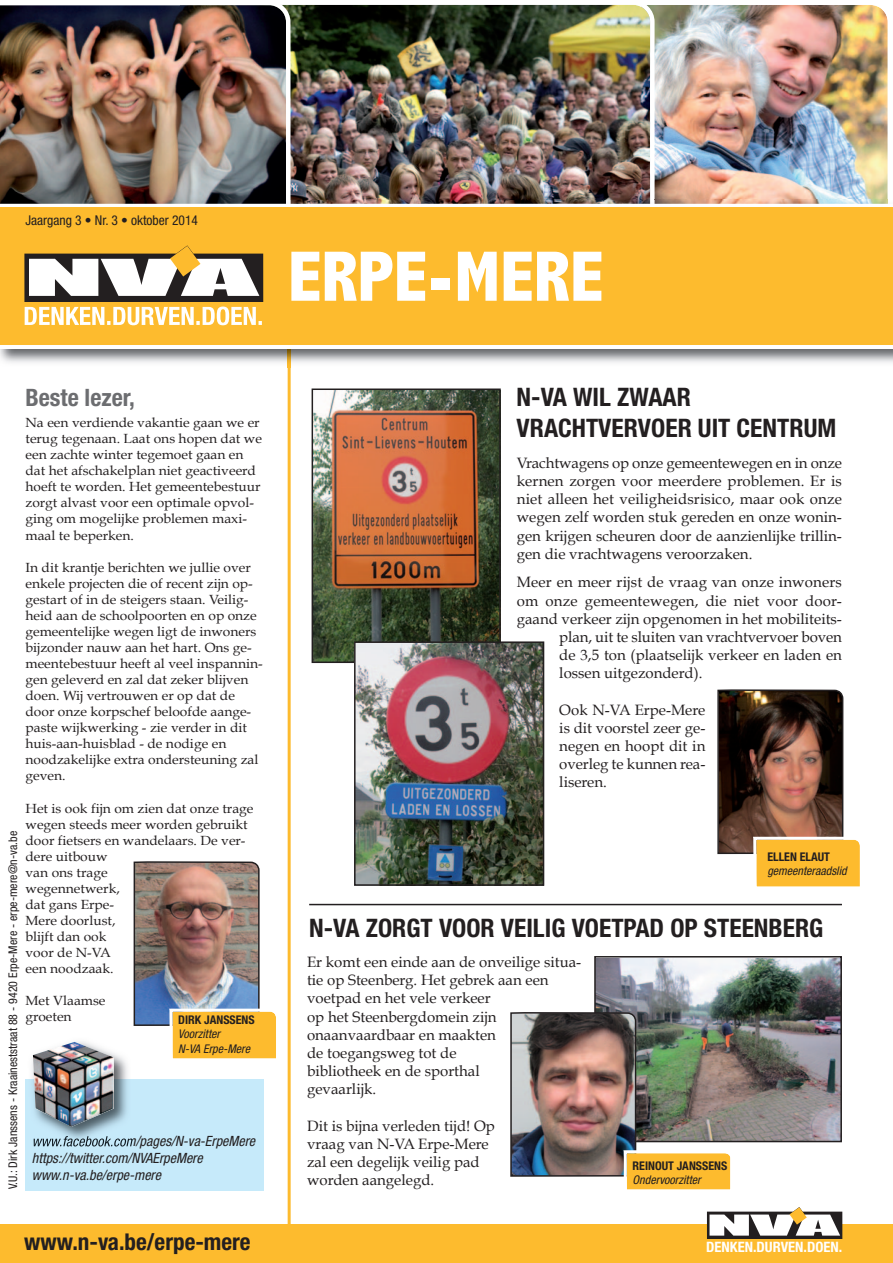
<style>
.page{position:relative;width:893px;height:1263px;background:#fff}
.page>*{position:absolute;margin:0;border:0;box-sizing:border-box;transform-origin:0 0}
.t1{font:800 condensed 72px "Abadi";color:#fff}
.t2{font:700 condensed 25.5px/30.6px "Helvetica Neue LT Std";color:#231f20}
.t3{font:700 condensed 24px "Helvetica Neue LT Std";color:#6c6d70}
.t4{font:700 condensed 23.1px "Helvetica Neue LT Std";color:#231f20}
.t5{font:15px/18.1px "Book Antiqua";color:#231f20;text-align:justify}
.t6{font:700 condensed 14.25px "Helvetica Neue LT Std";color:#fff}
.t7{font:italic condensed 14.1px/17px "Helvetica Neue LT Std";color:#231f20}
.t8{font:condensed 13.5px "Helvetica Neue LT Std";color:#231f20}
.t9{font:13.2px/16px "Book Antiqua";color:#231f20;scale:1.04 1}
.t10{font:condensed 12px "Helvetica Neue LT Std";color:#231f20}
.t11{font:italic condensed 12px/14.4px "Helvetica Neue LT Std";color:#231f20}
.t12{font:700 condensed 12px "Helvetica Neue LT Std";color:#231f20}
</style>
<div class="page">
<div style="left:26px;top:1079px;width:238px;height:111px;background:#c6eafa"></div>
<img style="left:655px;top:5px;width:233px;height:195px">
<img style="left:290px;top:4px;width:365px;height:196px">
<img style="left:0;top:4px;width:290px;height:196px">
<hr style="left:288px;top:342px;width:3px;height:901px;background:#fdbb2e">
<img style="left:0;top:200px;width:893px;height:168px">
<img style="left:653px;top:200px;width:239px;height:4px">
<img style="left:0;top:200px;width:290px;height:4px">
<img style="left:288px;top:349px;width:3px;height:19px">
<svg style="left:0;top:344px;width:893px;height:5px"></svg>
<div style="left:0;top:207px;width:893px;height:137px;background:#fdbb2e"></div>
<div style="left:0;top:1225px;width:893px;height:38px;background:#fdbb2e"></div>
<svg style="left:707px;top:1207px;width:135px;height:32px"></svg>
<svg style="left:24px;top:245px;width:239px;height:80px"></svg>
<hr style="left:0;top:204px;width:893px;height:3px;background:#fff">
<img style="left:133px;top:861px;width:143px;height:198px">
<img style="left:32px;top:1041px;width:96px;height:105px">
<img style="left:34px;top:1136px;width:99px;height:10px">
<img style="left:33px;top:1042px;width:81px;height:85px">
<img style="left:315px;top:391px;width:183px;height:269px">
<div style="left:312px;top:388px;width:189px;height:275px;border:2px solid #231f20"></div>
<img style="left:357px;top:644px;width:184px;height:239px">
<div style="left:354px;top:641px;width:190px;height:245px;border:2px solid #231f20"></div>
<svg style="left:717px;top:689px;width:143px;height:198px"></svg>
<hr style="left:309px;top:904px;width:533px;height:1px;background:#231f20">
<img style="left:597px;top:959px;width:242px;height:180px">
<div style="left:594px;top:956px;width:248px;height:186px;border:2px solid #231f20"></div>
<img style="left:510px;top:1012px;width:223px;height:178px">
<p class="t8" style="left:26px;top:216px;width:174px">Jaargang 3 • Nr. 3 • oktober 2014</p>
<h1 class="t1" style="left:288px;top:238px;width:317px">ERPE-MERE</h1>
<h3 class="t3" style="left:26px;top:389px;width:111px">Beste lezer,</h3>
<p class="t9" style="left:26px;top:415px;width:229px">Na een verdiende vakantie gaan we er terug tegenaan. Laat ons hopen dat we een zachte winter tegemoet gaan en dat het afschakelplan niet geactiveerd hoeft te worden. Het gemeentebestuur zorgt alvast voor een optimale opvol&shy;ging om mogelijke problemen maxi&shy;maal te beperken.</p>
<p class="t9" style="left:26px;top:559px;width:230px">In dit krantje berichten we jullie over enkele projecten die of recent zijn op&shy;gestart of in de steigers staan. Veilig&shy;heid aan de schoolpoorten en op onze gemeentelijke wegen ligt de inwoners bijzonder nauw aan het hart. Ons ge&shy;meentebestuur heeft al veel inspannin&shy;gen geleverd en zal dat zeker blijven doen. Wij vertrouwen er op dat de door onze korpschef beloofde aange&shy;paste wijkwerking - zie verder in dit huis-aan-huisblad - de nodige en noodzakelijke extra ondersteuning zal geven.</p>
<p class="t9" style="left:26px;top:800px;width:221px">Het is ook fijn om zien dat onze trage wegen steeds meer worden gebruikt door fietsers en wandelaars. De ver&shy;dere uitbouw<br>van ons trage<br>wegennetwerk,<br>dat gans Erpe-<br>Mere doorlust,<br>blijft dan ook<br>voor de N-VA<br>een noodzaak.</p>
<p class="t9" style="left:26px;top:993px;width:78px">Met Vlaamse groeten</p>
<p class="t10" style="left:8px;top:1189px;width:360px;rotate:-90deg">V.U.: Dirk Janssens - Kraaineststraat 88 - 9420 Erpe-Mere - erpe-mere@n-va.be</p>
<p class="t12" style="left:178px;top:1015px;width:78px">DIRK JANSSENS</p>
<p class="t11" style="left:178px;top:1028px;width:76px">Voorzitter<br>N-VA Erpe-Mere</p>
<p class="t7" style="left:32px;top:1134px;width:228px">www.facebook.com/pages/N-va-ErpeMere https://twitter.com/NVAErpeMere www.n-va.be/erpe-mere</p>
<h2 class="t2" style="left:517px;top:384px;width:321px">N-VA WIL ZWAAR<br>VRACHTVERVOER UIT CENTRUM</h2>
<p class="t5" style="left:517px;top:454px;width:327px">Vrachtwagens op onze gemeentewegen en in onze kernen zorgen voor meerdere problemen. Er is niet alleen het veiligheidsrisico, maar ook onze wegen zelf worden stuk gereden en onze wonin&shy;gen krijgen scheuren door de aanzienlijke trillin&shy;gen die vrachtwagens veroorzaken.</p>
<p class="t5" style="left:517px;top:573px;width:327px">Meer en meer rijst de vraag van onze inwoners</p>
<p class="t5" style="left:517px;top:592px;width:327px">om onze gemeentewegen, die niet voor door-</p>
<p class="t5" style="left:517px;top:610px;width:327px">gaand verkeer zijn opgenomen in het mobiliteits-</p>
<p class="t5" style="left:559px;top:628px;width:284px">plan, uit te sluiten van vrachtvervoer boven</p>
<p class="t5" style="left:559px;top:646px;width:284px">de 3,5 ton (plaatselijk verkeer en laden en</p>
<p class="t5" style="left:559px;top:664px;width:145px">lossen uitgezonderd).</p>
<p class="t5" style="left:559px;top:701px;width:148px">Ook N-VA Erpe-Mere is dit voorstel zeer ge&shy;negen en hoopt dit in overleg te kunnen rea&shy;liseren.</p>
<p class="t12" style="left:767px;top:852px;width:64px">ELLEN ELAUT</p>
<p class="t11" style="left:767px;top:864px;width:83px">gemeenteraadslid</p>
<h2 class="t2" style="left:309px;top:915px;width:516px">N-VA ZORGT VOOR VEILIG VOETPAD OP STEENBERG</h2>
<p class="t5" style="left:307px;top:953px;width:276px;text-align:left">Er komt een einde aan de onveilige situa&shy;tie op Steenberg. Het gebrek aan een voetpad en het vele verkeer<br>op het Steenbergdomein zijn onaanvaardbaar en maakten<br>de toegangsweg tot de<br>bibliotheek en de sporthal<br>gevaarlijk.</p>
<p class="t5" style="left:307px;top:1117px;width:189px;text-align:left">Dit is bijna verleden tijd! Op vraag van N-VA Erpe-Mere zal een degelijk veilig pad worden aangelegd.</p>
<p class="t12" style="left:633px;top:1161px;width:96px">REINOUT JANSSENS</p>
<p class="t11" style="left:633px;top:1173px;width:72px">Ondervoorzitter</p>
<h3 class="t4" style="left:24px;top:1233px;width:228px">www.n-va.be/erpe-mere</h3>
<p class="t6" style="left:706px;top:1242px;width:138px">DENKEN.DURVEN.DOEN.</p>
</div>
